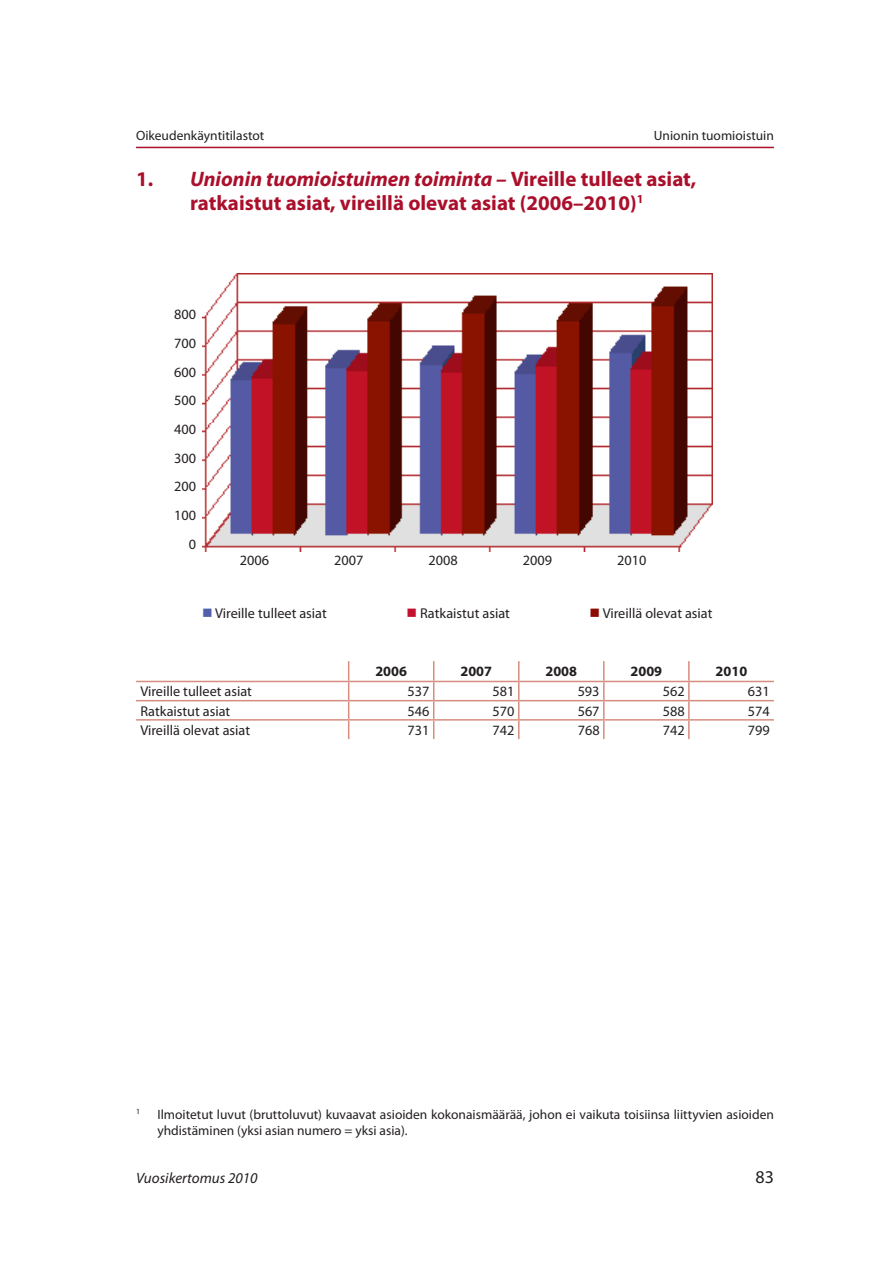
<style>
.page{position:relative;width:893px;height:1263px;background:#fff}
.page>*{position:absolute;margin:0;border:0;box-sizing:border-box;transform-origin:0 0}
.t1{font:700 21px/24px "Myriad Pro";color:#aa0f2b;text-align:center}
.t2{font:18px "Myriad Pro";color:#231f20}
.t3{font:italic 15px "Myriad Pro";color:#231f20}
.t4{font:14.25px/28.7px "Myriad Pro";color:#231f20;text-align:right}
.t5{font:700 14.25px "Myriad Pro";color:#231f20}
.t6{font:13.5px/16.5px "Myriad Pro";color:#231f20}
.t7{font:7.8px "Myriad Pro";color:#231f20}
.s1{font-style:italic}
.s2{color:#5060ac}
.s3{color:#c3102f}
.s4{color:#8b0a02}
</style>
<div class="page">
<hr style="left:136px;top:147px;width:638px;height:1px;background:#aa0f2b">
<img style="left:203px;top:274px;width:509px;height:277px">
<hr style="left:603px;top:661px;width:2px;height:20px;background:#d68c7f">
<hr style="left:688px;top:661px;width:2px;height:20px;background:#d68c7f">
<hr style="left:136px;top:681px;width:213px;height:1px;background:#d68c7f">
<hr style="left:349px;top:681px;width:85px;height:1px;background:#d68c7f">
<hr style="left:434px;top:681px;width:85px;height:1px;background:#d68c7f">
<hr style="left:519px;top:681px;width:85px;height:1px;background:#d68c7f">
<hr style="left:604px;top:681px;width:85px;height:1px;background:#d68c7f">
<hr style="left:689px;top:681px;width:85px;height:1px;background:#d68c7f">
<hr style="left:136px;top:700px;width:213px;height:1px;background:#d68c7f">
<hr style="left:349px;top:700px;width:85px;height:1px;background:#d68c7f">
<hr style="left:434px;top:700px;width:85px;height:1px;background:#d68c7f">
<hr style="left:519px;top:700px;width:85px;height:1px;background:#d68c7f">
<hr style="left:604px;top:700px;width:85px;height:1px;background:#d68c7f">
<hr style="left:689px;top:700px;width:85px;height:1px;background:#d68c7f">
<svg style="left:348px;top:661px;width:1px;height:78px"></svg>
<svg style="left:433px;top:661px;width:1px;height:78px"></svg>
<svg style="left:518px;top:661px;width:1px;height:78px"></svg>
<svg style="left:603px;top:682px;width:2px;height:57px"></svg>
<svg style="left:688px;top:682px;width:2px;height:57px"></svg>
<hr style="left:136px;top:719px;width:213px;height:2px;background:#d68c7f">
<hr style="left:349px;top:719px;width:85px;height:2px;background:#d68c7f">
<hr style="left:434px;top:719px;width:85px;height:2px;background:#d68c7f">
<hr style="left:519px;top:719px;width:85px;height:2px;background:#d68c7f">
<hr style="left:604px;top:719px;width:85px;height:2px;background:#d68c7f">
<hr style="left:689px;top:719px;width:85px;height:2px;background:#d68c7f">
<p class="t6" style="left:136px;top:127px;width:130px">Oikeudenkäyntitilastot</p>
<p class="t6" style="left:654px;top:127px;width:122px">Unionin tuomioistuin</p>
<h1 class="t1" style="left:136px;top:166px;width:562px">1. <span class="s1">Unionin tuomioistuimen toiminta –</span> Vireille tulleet asiat, ratkaistut asiat, vireillä olevat asiat (2006–2010)<sup>1</sup></h1>
<p class="t4" style="left:174px;top:300px;width:23px">800<br>700<br>600<br>500<br>400<br>300<br>200<br>100<br>0</p>
<p class="t4" style="left:240px;top:546px;width:31px">2006</p>
<p class="t4" style="left:334px;top:546px;width:31px">2007</p>
<p class="t4" style="left:428px;top:546px;width:31px">2008</p>
<p class="t4" style="left:523px;top:546px;width:31px">2009</p>
<p class="t4" style="left:617px;top:546px;width:31px">2010</p>
<p class="t4" style="left:202px;top:599px;width:126px"><span class="s2">■</span> Vireille tulleet asiat</p>
<p class="t4" style="left:406px;top:599px;width:105px"><span class="s3">■</span> Ratkaistut asiat</p>
<p class="t4" style="left:590px;top:599px;width:124px"><span class="s4">■</span> Vireillä olevat asiat</p>
<p class="t5" style="left:375px;top:662px;width:33px">2006</p>
<p class="t5" style="left:460px;top:662px;width:33px">2007</p>
<p class="t5" style="left:545px;top:662px;width:33px">2008</p>
<p class="t5" style="left:630px;top:662px;width:33px">2009</p>
<p class="t5" style="left:716px;top:662px;width:33px">2010</p>
<p class="t4" style="left:140px;top:677px;width:113px">Vireille tulleet asiat</p>
<p class="t4" style="left:408px;top:677px;width:23px">537</p>
<p class="t4" style="left:493px;top:677px;width:23px">581</p>
<p class="t4" style="left:578px;top:677px;width:23px">593</p>
<p class="t4" style="left:663px;top:677px;width:23px">562</p>
<p class="t4" style="left:748px;top:677px;width:23px">631</p>
<p class="t4" style="left:140px;top:696px;width:91px">Ratkaistut asiat</p>
<p class="t4" style="left:408px;top:696px;width:23px">546</p>
<p class="t4" style="left:493px;top:696px;width:23px">570</p>
<p class="t4" style="left:578px;top:696px;width:23px">567</p>
<p class="t4" style="left:663px;top:696px;width:23px">588</p>
<p class="t4" style="left:748px;top:696px;width:23px">574</p>
<p class="t4" style="left:140px;top:715px;width:111px">Vireillä olevat asiat</p>
<p class="t4" style="left:408px;top:715px;width:23px">731</p>
<p class="t4" style="left:493px;top:715px;width:23px">742</p>
<p class="t4" style="left:578px;top:715px;width:23px">768</p>
<p class="t4" style="left:663px;top:715px;width:23px">742</p>
<p class="t4" style="left:748px;top:715px;width:23px">799</p>
<p class="t7" style="left:136px;top:1107px;width:6px">1</p>
<p class="t6" style="left:157px;top:1106px;width:618px">Ilmoitetut luvut (bruttoluvut) kuvaavat asioiden kokonaismäärää, johon ei vaikuta toisiinsa liittyvien asioiden yhdistäminen (yksi asian numero = yksi asia).</p>
<p class="t3" style="left:136px;top:1168px;width:123px">Vuosikertomus 2010</p>
<p class="t2" style="left:755px;top:1166px;width:20px">83</p>
</div>
